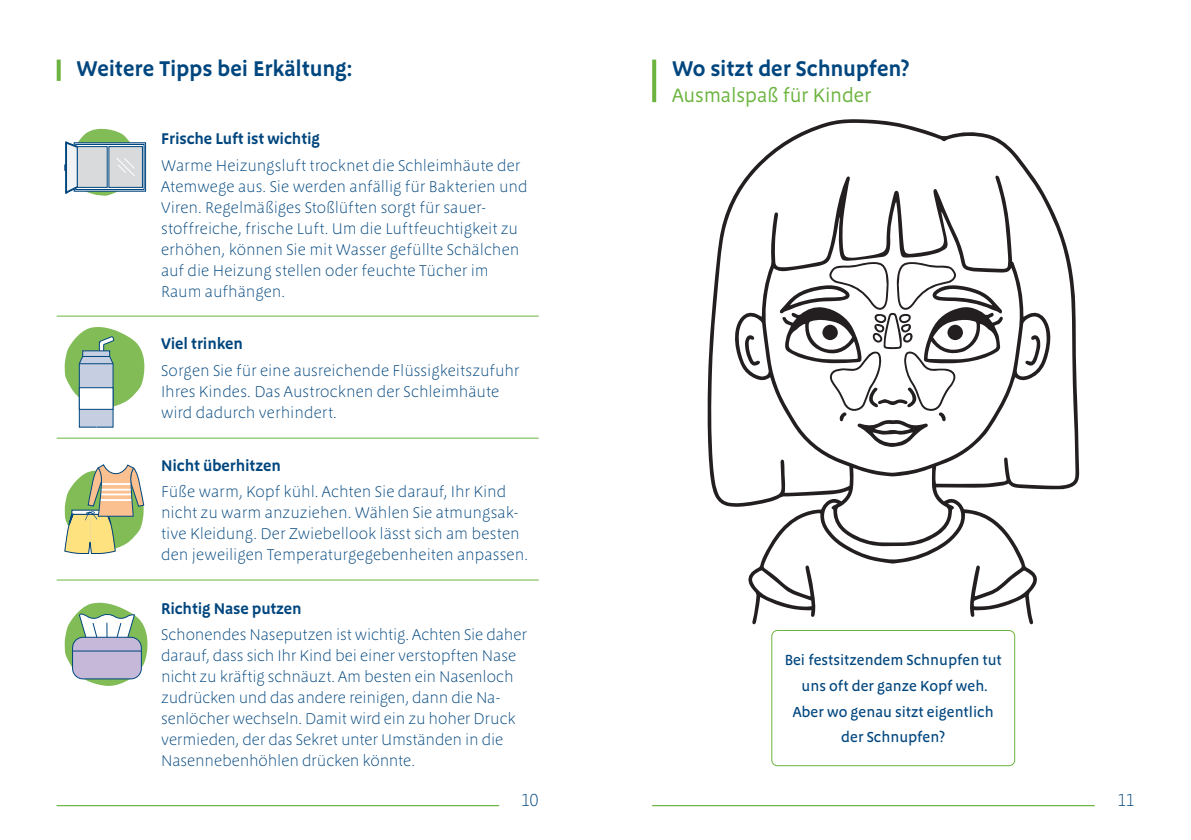
<style>
.page{position:relative;width:1191px;height:840px;background:#fff}
.page>*{position:absolute;margin:0;border:0;box-sizing:border-box;transform-origin:0 0}
.t1{font:600 22px "Megano OT";letter-spacing:-.005em;color:#00467e}
.t2{font:20px "Megano OT";letter-spacing:-.01em;color:#6cb43f}
.t3{font:300 18px "Megano OT";color:#00467e}
.t4{font:300 16px/21px "Megano OT";letter-spacing:-.005em;color:#00467e}
.t5{font:600 16px "Megano OT";letter-spacing:-.01em;color:#00467e}
.t6{font:500 15px/25.6px "Megano OT";color:#00467e;text-align:center}
</style>
<div class="page">
<svg style="left:707px;top:119px;width:372px;height:505px"></svg>
<div style="left:771px;top:629px;width:244px;height:136px;border:1px solid #6cb43f;border-radius:6px"></div>
<hr style="left:57px;top:315px;width:96px;height:1px;background:#6cb43f">
<hr style="left:153px;top:315px;width:386px;height:1px;background:#6cb43f">
<hr style="left:57px;top:437px;width:96px;height:1px;background:#6cb43f">
<hr style="left:153px;top:437px;width:386px;height:1px;background:#6cb43f">
<hr style="left:57px;top:579px;width:96px;height:1px;background:#6cb43f">
<hr style="left:153px;top:579px;width:386px;height:1px;background:#6cb43f">
<svg style="left:137px;top:143px;width:9px;height:48px"></svg>
<svg style="left:137px;top:144px;width:7px;height:45px"></svg>
<div style="left:109px;top:146px;width:33px;height:41px;background:#d9dadc"></div>
<svg style="left:65px;top:128px;width:72px;height:68px"></svg>
<div style="left:66px;top:142px;width:1px;height:51px;border:1px solid #00467e"></div>
<svg style="left:65px;top:327px;width:80px;height:100px"></svg>
<hr style="left:79px;top:363px;width:34px;height:1px;background:#00467e">
<svg style="left:65px;top:464px;width:80px;height:89px"></svg>
<svg style="left:65px;top:602px;width:83px;height:84px"></svg>
<div style="left:73px;top:637px;width:68px;height:41px;background:#c6b8d9;border-radius:11px"></div>
<div style="left:72px;top:636px;width:69px;height:42px;border:1px solid #00467e;border-radius:11px"></div>
<hr style="left:72px;top:650px;width:69px;height:1px;background:#00467e">
<svg style="left:57px;top:60px;width:4px;height:21px"></svg>
<svg style="left:652px;top:60px;width:4px;height:42px"></svg>
<hr style="left:652px;top:804px;width:442px;height:1px;background:#6cb43f">
<hr style="left:57px;top:804px;width:442px;height:1px;background:#6cb43f">
<h1 class="t1" style="left:77px;top:56px;width:277px">Weitere Tipps bei Erkältung:</h1>
<h1 class="t1" style="left:672px;top:56px;width:239px">Wo sitzt der Schnupfen?</h1>
<p class="t2" style="left:672px;top:84px;width:201px">Ausmalspaß für Kinder</p>
<p class="t5" style="left:161px;top:129px;width:160px">Frische Luft ist wichtig</p>
<p class="t4" style="left:161px;top:155px;width:368px">Warme Heizungsluft trocknet die Schleimhäute der Atemwege aus. Sie werden anfällig für Bakterien und Viren. Regelmäßiges Stoßlüften sorgt für sauer&shy;stoffreiche, frische Luft. Um die Luftfeuchtigkeit zu erhöhen, können Sie mit Wasser gefüllte Schälchen auf die Heizung stellen oder feuchte Tücher im Raum aufhängen.</p>
<p class="t5" style="left:161px;top:334px;width:83px">Viel trinken</p>
<p class="t4" style="left:161px;top:360px;width:360px">Sorgen Sie für eine ausreichende Flüssigkeitszufuhr<br>Ihres Kindes. Das Austrocknen der Schleimhäute wird dadurch verhindert.</p>
<p class="t5" style="left:161px;top:455px;width:121px">Nicht überhitzen</p>
<p class="t4" style="left:161px;top:481px;width:368px">Füße warm, Kopf kühl. Achten Sie darauf, Ihr Kind nicht zu warm anzuziehen. Wählen Sie atmungsak&shy;tive Kleidung. Der Zwiebellook lässt sich am besten den jeweiligen Temperaturgegebenheiten anpassen.</p>
<p class="t5" style="left:161px;top:598px;width:142px">Richtig Nase putzen</p>
<p class="t4" style="left:161px;top:624px;width:367px">Schonendes Naseputzen ist wichtig. Achten Sie daher darauf, dass sich Ihr Kind bei einer verstopften Nase nicht zu kräftig schnäuzt. Am besten ein Nasenloch zudrücken und das andere reinigen, dann die Na&shy;senlöcher wechseln. Damit wird ein zu hoher Druck vermieden, der das Sekret unter Umständen in die Nasennebenhöhlen drücken könnte.</p>
<p class="t6" style="left:784px;top:647px;width:218px">Bei festsitzendem Schnupfen tut uns oft der ganze Kopf weh.<br>Aber wo genau sitzt eigentlich der Schnupfen?</p>
<p class="t3" style="left:521px;top:788px;width:19px">10</p>
<p class="t3" style="left:1117px;top:788px;width:18px">11</p>
</div>
